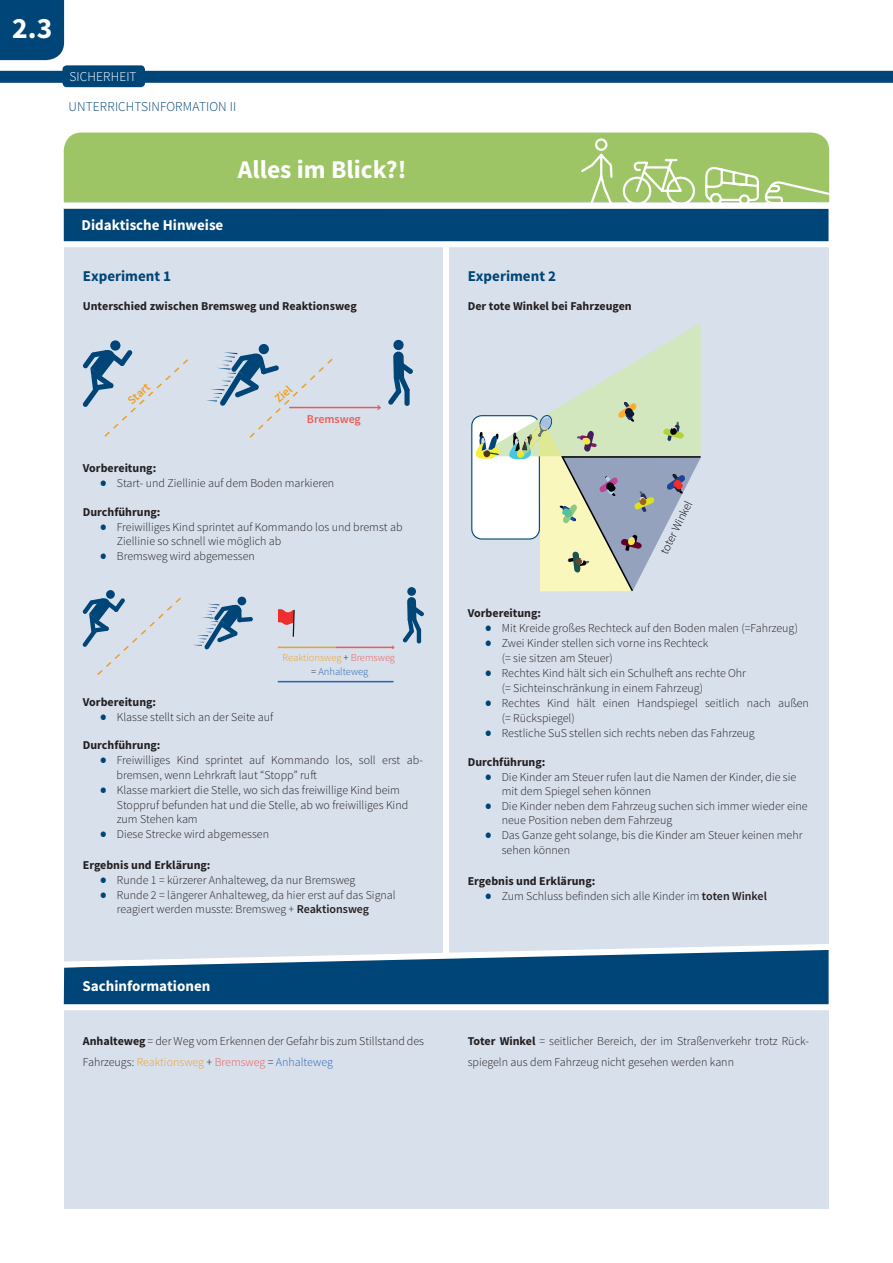
<style>
.page{position:relative;width:893px;height:1263px;background:#fff}
.page>*{position:absolute;margin:0;border:0;box-sizing:border-box;transform-origin:0 0}
.t1{font:700 29.55px "Source Sans Pro";color:#fff}
.t2{font:700 25.5px "Source Sans Pro";color:#fff}
.t3{font:700 15px "Source Sans Pro";color:#fff}
.t4{font:700 15px "Source Sans Pro";color:#004577}
.t5{font:300 13.5px "Source Sans Pro";letter-spacing:.01em;color:#004577}
.t6{font:300 13.5px "Source Sans Pro";letter-spacing:.01em;color:#fff}
.t7{font:300 12px/14.4px "Source Sans Pro";color:#231f20}
.t8{font:700 12px "Source Sans Pro";color:#231f20}
.t9{font:300 12px "Source Sans Pro";color:#000001}
.t10{font:600 12px "Source Sans Pro";color:#eca025}
.t11{font:600 12px "Source Sans Pro";color:#ea5d57}
.t12{font:300 10.5px/13.5px "Source Sans Pro";color:#eca025;text-align:center}
.s1{font-size:25.5px;color:#004577}
.s2{color:#231f20}
.s3{color:#ea5d57}
.s4{color:#2b64b0}
.s5{font-weight:600}
.s6{font-weight:700}
.s7{color:#eca025}
</style>
<div class="page">
<div style="left:0;top:71px;width:893px;height:12px;background:#004577"></div>
<div style="left:63px;top:65px;width:82px;height:22px;background:#004577;border-radius:4px"></div>
<div style="left:0;top:0;width:64px;height:60px;background:#004577"></div>
<div style="left:64px;top:199px;width:764px;height:1010px;background:#d8e0ec"></div>
<div style="left:64px;top:208px;width:764px;height:36px;background:#004577"></div>
<div style="left:55px;top:241px;width:781px;height:6px;background:#fff"></div>
<div style="left:64px;top:203px;width:765px;height:6px;background:#fff"></div>
<div style="left:443px;top:243px;width:6px;height:712px;background:#fff"></div>
<div style="left:64px;top:972px;width:764px;height:32px;background:#004577"></div>
<div style="left:53px;top:1004px;width:796px;height:6px;background:#fff"></div>
<svg style="left:64px;top:940px;width:765px;height:32px"></svg>
<div style="left:110px;top:340px;width:10px;height:11px;background:#004577;border-radius:50%"></div>
<div style="left:259px;top:344px;width:10px;height:10px;background:#004577;border-radius:50%"></div>
<svg style="left:82px;top:349px;width:106px;height:88px"></svg>
<hr style="left:289px;top:407px;width:90px;height:1px;background:#ea5d57">
<svg style="left:377px;top:405px;width:4px;height:5px"></svg>
<svg style="left:388px;top:339px;width:25px;height:66px"></svg>
<div style="left:404px;top:388px;width:6px;height:18px;background:#004577;border-radius:2px"></div>
<svg style="left:206px;top:352px;width:128px;height:86px"></svg>
<div style="left:106px;top:590px;width:9px;height:9px;background:#004577;border-radius:50%"></div>
<svg style="left:82px;top:596px;width:99px;height:79px"></svg>
<div style="left:237px;top:597px;width:9px;height:8px;background:#004577;border-radius:50%"></div>
<svg style="left:193px;top:604px;width:60px;height:46px"></svg>
<hr style="left:278px;top:647px;width:58px;height:1px;background:#eca025">
<hr style="left:278px;top:681px;width:116px;height:1px;background:#2b64b0">
<svg style="left:403px;top:587px;width:21px;height:56px"></svg>
<hr style="left:417px;top:628px;width:4px;height:15px;background:#004577;border-radius:2px">
<hr style="left:336px;top:647px;width:57px;height:1px;background:#ea5d57">
<svg style="left:278px;top:609px;width:17px;height:28px"></svg>
<svg style="left:471px;top:323px;width:230px;height:268px"></svg>
<div style="left:64px;top:133px;width:760px;height:69px;background:#9dc565"></div>
<svg style="left:579px;top:137px;width:251px;height:66px;background:#a9cc78"></svg>
<h1 class="t1" style="left:12px;top:9px;width:42px">2.3</h1>
<p class="t6" style="left:69px;top:69px;width:69px">SICHERHEIT</p>
<p class="t5" style="left:69px;top:98px;width:169px">UNTERRICHTSINFORMATION II</p>
<h2 class="t2" style="left:238px;top:153px;width:170px">Alles im Blick?!</h2>
<p class="t3" style="left:82px;top:216px;width:143px">Didaktische Hinweise</p>
<p class="t4" style="left:83px;top:267px;width:90px">Experiment 1</p>
<p class="t8" style="left:83px;top:298px;width:275px">Unterschied zwischen Bremsweg und Reaktionsweg</p>
<p class="t4" style="left:468px;top:267px;width:90px">Experiment 2</p>
<p class="t8" style="left:468px;top:298px;width:166px">Der tote Winkel bei Fahrzeugen</p>
<p class="t10" style="left:124px;top:396px;width:27px;rotate:-42deg">Start</p>
<p class="t10" style="left:271px;top:395px;width:20px;rotate:-42deg">Ziel</p>
<p class="t11" style="left:307px;top:411px;width:55px">Bremsweg</p>
<p class="t8" style="left:83px;top:460px;width:75px">Vorbereitung:</p>
<p class="t7" style="left:100px;top:476px;width:236px"><span class="s1">•</span> Start- und Ziellinie auf dem Boden markieren</p>
<p class="t8" style="left:83px;top:504px;width:79px">Durchführung:</p>
<p class="t7" style="left:117px;top:519px;width:287px;text-indent:-17px"><span class="s1">•</span> Freiwilliges Kind sprintet auf Kommando los und bremst ab<br>Ziellinie so schnell wie möglich ab</p>
<p class="t7" style="left:100px;top:549px;width:157px"><span class="s1">•</span> Bremsweg wird abgemessen</p>
<p class="t12" style="left:282px;top:651px;width:114px">Reaktionsweg <span class="s2">+</span> <span class="s3">Bremsweg </span><span class="s2">=</span> <span class="s4">Anhalteweg</span></p>
<p class="t8" style="left:83px;top:694px;width:75px">Vorbereitung:</p>
<p class="t7" style="left:100px;top:709px;width:175px"><span class="s1">•</span> Klasse stellt sich an der Seite auf</p>
<p class="t8" style="left:83px;top:738px;width:79px">Durchführung:</p>
<p class="t7" style="left:117px;top:753px;width:308px;line-height:15px;text-indent:-17px"><span class="s1">•</span> Freiwilliges Kind sprintet auf Kommando los, soll erst ab&shy;bremsen, wenn Lehrkraft laut “Stopp” ruft</p>
<p class="t7" style="left:117px;top:783px;width:293px;text-indent:-17px"><span class="s1">•</span> Klasse markiert die Stelle, wo sich das freiwillige Kind beim<br>Stoppruf befunden hat und die Stelle, ab wo freiwilliges Kind zum Stehen kam</p>
<p class="t7" style="left:100px;top:827px;width:171px"><span class="s1">•</span> Diese Strecke wird abgemessen</p>
<p class="t8" style="left:83px;top:857px;width:129px">Ergebnis und Erklärung:</p>
<p class="t7" style="left:100px;top:873px;width:257px"><span class="s1">•</span> Runde 1 = kürzerer Anhalteweg, da nur Bremsweg</p>
<p class="t7" style="left:117px;top:888px;width:280px;text-indent:-17px"><span class="s1">•</span> Runde 2 = längerer Anhalteweg, da hier erst auf das Signal reagiert werden musste: Bremsweg + <span class="s5">Reaktionsweg</span></p>
<p class="t3" style="left:82px;top:977px;width:129px">Sachinformationen</p>
<p class="t9" style="left:657px;top:550px;width:60px;rotate:-64deg">toter Winkel</p>
<p class="t8" style="left:468px;top:606px;width:75px">Vorbereitung:</p>
<p class="t7" style="left:485px;top:621px;width:315px"><span class="s1">•</span> Mit Kreide großes Rechteck auf den Boden malen (=Fahrzeug)</p>
<p class="t7" style="left:502px;top:636px;width:208px;text-indent:-17px"><span class="s1">•</span> Zwei Kinder stellen sich vorne ins Rechteck (= sie sitzen am Steuer)</p>
<p class="t7" style="left:502px;top:665px;width:246px;line-height:15px;text-indent:-17px"><span class="s1">•</span> Rechtes Kind hält sich ein Schulheft ans rechte Ohr (= Sichteinschränkung in einem Fahrzeug)</p>
<p class="t7" style="left:502px;top:695px;width:309px;line-height:15px;text-indent:-17px"><span class="s1">•</span> Rechtes Kind hält einen Handspiegel seitlich nach außen (= Rückspiegel)</p>
<p class="t7" style="left:485px;top:726px;width:271px"><span class="s1">•</span> Restliche SuS stellen sich rechts neben das Fahrzeug</p>
<p class="t8" style="left:468px;top:754px;width:79px">Durchführung:</p>
<p class="t7" style="left:502px;top:769px;width:296px;text-indent:-17px"><span class="s1">•</span> Die Kinder am Steuer rufen laut die Namen der Kinder, die sie mit dem Spiegel sehen können</p>
<p class="t7" style="left:502px;top:799px;width:307px;text-indent:-17px"><span class="s1">•</span> Die Kinder neben dem Fahrzeug suchen sich immer wieder eine neue Position neben dem Fahrzeug</p>
<p class="t7" style="left:502px;top:828px;width:302px;line-height:15px;text-indent:-17px"><span class="s1">•</span> Das Ganze geht solange, bis die Kinder am Steuer keinen mehr sehen können</p>
<p class="t8" style="left:468px;top:873px;width:129px">Ergebnis und Erklärung:</p>
<p class="t7" style="left:485px;top:889px;width:284px"><span class="s1">•</span> Zum Schluss befinden sich alle Kinder im <span class="s5">toten Winkel</span></p>
<p class="t7" style="left:83px;top:1030px;width:343px;line-height:21px"><span class="s6">Anhalteweg</span> = der Weg vom Erkennen der Gefahr bis zum Stillstand des<br>Fahrzeugs: <span class="s7">Reaktionsweg</span> + <span class="s3">Bremsweg</span> = <span class="s4">Anhalteweg</span></p>
<p class="t7" style="left:468px;top:1030px;width:343px;line-height:21px"><span class="s6">Toter Winkel</span> = seitlicher Bereich, der im Straßenverkehr trotz Rück&shy;spiegeln aus dem Fahrzeug nicht gesehen werden kann</p>
</div>
